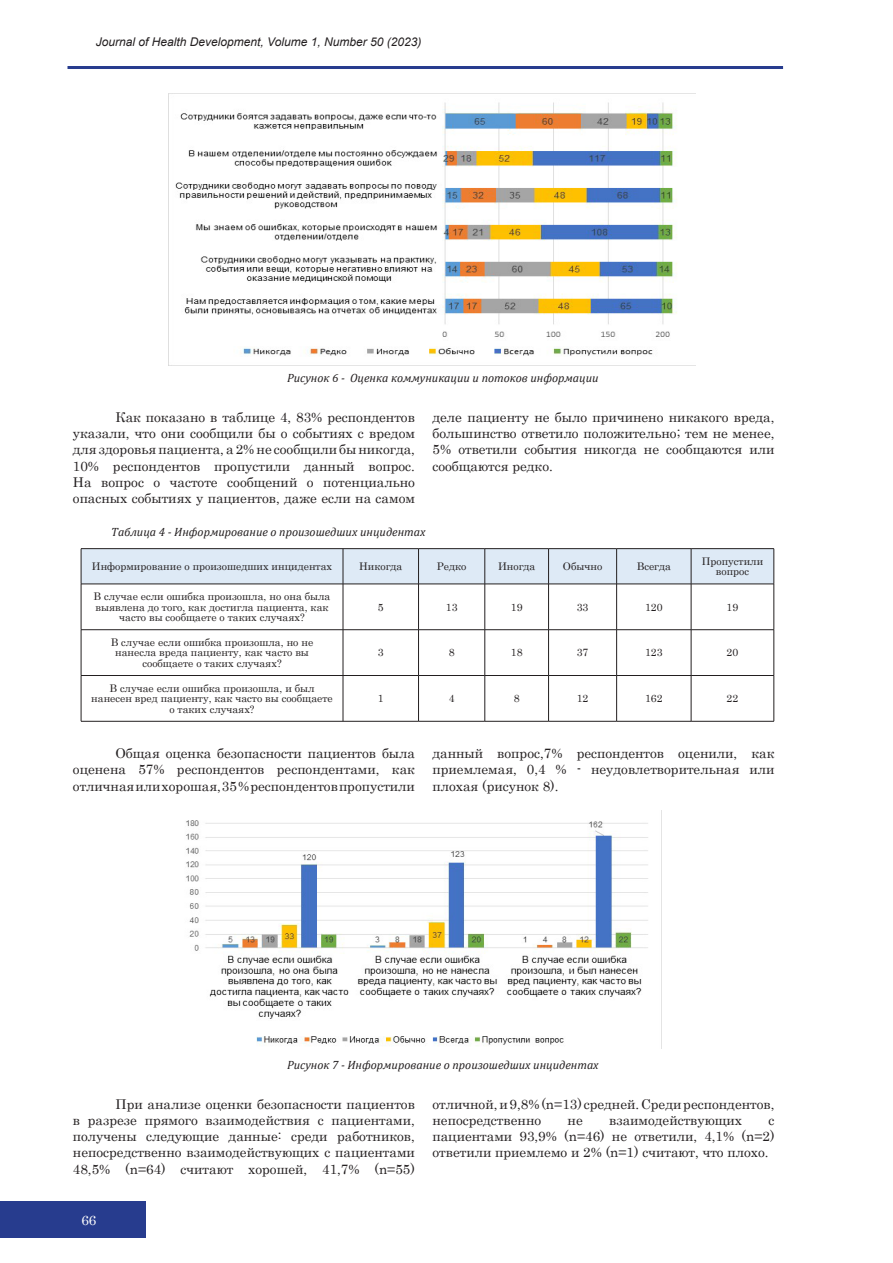
<style>
.page{position:relative;width:893px;height:1263px;background:#fff}
.page>*{position:absolute;margin:0;border:0;box-sizing:border-box;transform-origin:0 0}
.t1{font:13.5px/16.2px "Century";color:#231f20;text-align:justify}
.t2{font:13.5px "Century";color:#fff}
.Название_рисунка{font:italic 12px "Cambria";color:#231f20}
.t3{font:italic 12px "Arial";color:#231f20}
.Стиль_для_таблицы_ос{font:10.5px/10.5px "Century";color:#231f20;text-align:center}
</style>
<div class="page">
<div style="left:0;top:1202px;width:146px;height:36px;background:#273c8e"></div>
<hr style="left:68px;top:66px;width:715px;height:3px;background:#273c8e">
<img style="left:169px;top:93px;width:526px;height:273px">
<div style="left:82px;top:549px;width:692px;height:35px;background:#deeaf6"></div>
<hr style="left:343px;top:549px;width:1px;height:35px;background:#231f20">
<hr style="left:418px;top:549px;width:1px;height:35px;background:#231f20">
<hr style="left:485px;top:549px;width:1px;height:35px;background:#231f20">
<hr style="left:548px;top:549px;width:1px;height:35px;background:#231f20">
<hr style="left:616px;top:549px;width:1px;height:35px;background:#231f20">
<hr style="left:691px;top:549px;width:1px;height:35px;background:#231f20">
<hr style="left:343px;top:584px;width:1px;height:46px;background:#231f20">
<hr style="left:418px;top:584px;width:1px;height:46px;background:#231f20">
<hr style="left:485px;top:584px;width:1px;height:46px;background:#231f20">
<hr style="left:548px;top:584px;width:1px;height:46px;background:#231f20">
<hr style="left:616px;top:584px;width:1px;height:46px;background:#231f20">
<hr style="left:691px;top:584px;width:1px;height:46px;background:#231f20">
<hr style="left:81px;top:629px;width:262px;height:1px;background:#231f20">
<hr style="left:343px;top:629px;width:75px;height:1px;background:#231f20">
<hr style="left:343px;top:630px;width:1px;height:45px;background:#231f20">
<hr style="left:418px;top:629px;width:67px;height:1px;background:#231f20">
<hr style="left:418px;top:630px;width:1px;height:45px;background:#231f20">
<hr style="left:485px;top:629px;width:64px;height:1px;background:#231f20">
<hr style="left:485px;top:630px;width:1px;height:45px;background:#231f20">
<hr style="left:549px;top:629px;width:68px;height:1px;background:#231f20">
<hr style="left:548px;top:630px;width:1px;height:45px;background:#231f20">
<hr style="left:617px;top:629px;width:74px;height:1px;background:#231f20">
<hr style="left:616px;top:630px;width:1px;height:45px;background:#231f20">
<hr style="left:691px;top:629px;width:83px;height:1px;background:#231f20">
<hr style="left:691px;top:630px;width:1px;height:45px;background:#231f20">
<hr style="left:343px;top:675px;width:1px;height:46px;background:#231f20">
<hr style="left:418px;top:675px;width:1px;height:46px;background:#231f20">
<hr style="left:485px;top:675px;width:1px;height:46px;background:#231f20">
<hr style="left:548px;top:675px;width:1px;height:46px;background:#231f20">
<hr style="left:616px;top:675px;width:1px;height:46px;background:#231f20">
<hr style="left:691px;top:675px;width:1px;height:46px;background:#231f20">
<hr style="left:81px;top:675px;width:262px;height:1px;background:#231f20">
<hr style="left:343px;top:675px;width:75px;height:1px;background:#231f20">
<hr style="left:418px;top:675px;width:67px;height:1px;background:#231f20">
<hr style="left:485px;top:675px;width:64px;height:1px;background:#231f20">
<hr style="left:549px;top:675px;width:68px;height:1px;background:#231f20">
<hr style="left:617px;top:675px;width:74px;height:1px;background:#231f20">
<hr style="left:691px;top:675px;width:83px;height:1px;background:#231f20">
<hr style="left:81px;top:584px;width:1px;height:46px;background:#231f20">
<hr style="left:774px;top:584px;width:1px;height:46px;background:#231f20">
<hr style="left:81px;top:630px;width:1px;height:45px;background:#231f20">
<hr style="left:774px;top:630px;width:1px;height:45px;background:#231f20">
<hr style="left:81px;top:675px;width:1px;height:46px;background:#231f20">
<hr style="left:774px;top:675px;width:1px;height:46px;background:#231f20">
<hr style="left:81px;top:721px;width:262px;height:1px;background:#231f20">
<hr style="left:343px;top:721px;width:75px;height:1px;background:#231f20">
<hr style="left:418px;top:721px;width:67px;height:1px;background:#231f20">
<hr style="left:485px;top:721px;width:64px;height:1px;background:#231f20">
<hr style="left:549px;top:721px;width:68px;height:1px;background:#231f20">
<hr style="left:617px;top:721px;width:74px;height:1px;background:#231f20">
<hr style="left:691px;top:721px;width:83px;height:1px;background:#231f20">
<hr style="left:81px;top:548px;width:262px;height:1px;background:#231f20">
<hr style="left:81px;top:549px;width:1px;height:35px;background:#231f20">
<hr style="left:343px;top:548px;width:75px;height:1px;background:#231f20">
<hr style="left:418px;top:548px;width:67px;height:1px;background:#231f20">
<hr style="left:485px;top:548px;width:64px;height:1px;background:#231f20">
<hr style="left:549px;top:548px;width:68px;height:1px;background:#231f20">
<hr style="left:617px;top:548px;width:74px;height:1px;background:#231f20">
<hr style="left:691px;top:548px;width:83px;height:1px;background:#231f20">
<hr style="left:774px;top:549px;width:1px;height:35px;background:#231f20">
<hr style="left:81px;top:584px;width:262px;height:1px;background:#231f20">
<hr style="left:343px;top:584px;width:75px;height:1px;background:#231f20">
<hr style="left:418px;top:584px;width:67px;height:1px;background:#231f20">
<hr style="left:485px;top:584px;width:64px;height:1px;background:#231f20">
<hr style="left:549px;top:584px;width:68px;height:1px;background:#231f20">
<hr style="left:617px;top:584px;width:74px;height:1px;background:#231f20">
<hr style="left:691px;top:584px;width:83px;height:1px;background:#231f20">
<img style="left:186px;top:820px;width:462px;height:226px">
<p class="t3" style="left:96px;top:34px;width:327px">Journal of Health Development, Volume 1, Number 50 (2023)</p>
<p class="Название_рисунка" style="left:287px;top:369px;width:313px">Рисунок 6 - Оценка коммуникации и потоков информации</p>
<p class="t1" style="left:73px;top:408px;width:344px;text-indent:43px">Как показано в таблице 4, 83% респондентов указали, что они сообщили бы о событиях с вредом для здоровья пациента, а 2% не сообщили бы никогда, 10% респондентов пропустили данный вопрос.<br>На вопрос о частоте сообщений о потенциально опасных событиях у пациентов, даже если на самом</p>
<p class="t1" style="left:432px;top:408px;width:344px">деле пациенту не было причинено никакого вреда, большинство ответило положительно; тем не менее, 5% ответили события никогда не сообщаются или сообщаются редко.</p>
<p class="Название_рисунка" style="left:111px;top:524px;width:316px">Таблица 4 - Информирование о произошедших инцидентах</p>
<p class="Стиль_для_таблицы_ос" style="left:92px;top:560px;width:242px">Информирование о произошедших инцидентах</p>
<p class="Стиль_для_таблицы_ос" style="left:359px;top:560px;width:45px">Никогда</p>
<p class="Стиль_для_таблицы_ос" style="left:437px;top:560px;width:31px">Редко</p>
<p class="Стиль_для_таблицы_ос" style="left:498px;top:560px;width:39px">Иногда</p>
<p class="Стиль_для_таблицы_ос" style="left:563px;top:560px;width:41px">Обычно</p>
<p class="Стиль_для_таблицы_ос" style="left:637px;top:560px;width:36px">Всегда</p>
<p class="Стиль_для_таблицы_ос" style="left:702px;top:555px;width:63px">Пропустили вопрос</p>
<p class="Стиль_для_таблицы_ос" style="left:94px;top:590px;width:238px">В случае если ошибка произошла, но она была выявлена до того, как достигла пациента, как часто вы сообщаете о таких случаях?</p>
<p class="Стиль_для_таблицы_ос" style="left:378px;top:601px;width:7px">5</p>
<p class="Стиль_для_таблицы_ос" style="left:446px;top:601px;width:13px">13</p>
<p class="Стиль_для_таблицы_ос" style="left:511px;top:601px;width:13px">19</p>
<p class="Стиль_для_таблицы_ос" style="left:577px;top:601px;width:13px">33</p>
<p class="Стиль_для_таблицы_ос" style="left:645px;top:601px;width:19px">120</p>
<p class="Стиль_для_таблицы_ос" style="left:727px;top:601px;width:13px">19</p>
<p class="Стиль_для_таблицы_ос" style="left:111px;top:636px;width:204px">В случае если ошибка произошла, но не нанесла вреда пациенту, как часто вы сообщаете о таких случаях?</p>
<p class="Стиль_для_таблицы_ос" style="left:378px;top:646px;width:7px">3</p>
<p class="Стиль_для_таблицы_ос" style="left:449px;top:646px;width:7px">8</p>
<p class="Стиль_для_таблицы_ос" style="left:511px;top:646px;width:13px">18</p>
<p class="Стиль_для_таблицы_ос" style="left:577px;top:646px;width:13px">37</p>
<p class="Стиль_для_таблицы_ос" style="left:645px;top:646px;width:19px">123</p>
<p class="Стиль_для_таблицы_ос" style="left:727px;top:646px;width:13px">20</p>
<p class="Стиль_для_таблицы_ос" style="left:91px;top:682px;width:243px">В случае если ошибка произошла, и был нанесен вред пациенту, как часто вы сообщаете о таких случаях?</p>
<p class="Стиль_для_таблицы_ос" style="left:378px;top:692px;width:7px">1</p>
<p class="Стиль_для_таблицы_ос" style="left:449px;top:692px;width:7px">4</p>
<p class="Стиль_для_таблицы_ос" style="left:514px;top:692px;width:7px">8</p>
<p class="Стиль_для_таблицы_ос" style="left:577px;top:692px;width:13px">12</p>
<p class="Стиль_для_таблицы_ос" style="left:645px;top:692px;width:19px">162</p>
<p class="Стиль_для_таблицы_ос" style="left:727px;top:692px;width:13px">22</p>
<p class="t1" style="left:73px;top:744px;width:344px;text-indent:43px">Общая оценка безопасности пациентов была оценена 57% респондентов респондентами, как отличная или хорошая, 35 % респондентов пропустили</p>
<p class="t1" style="left:432px;top:744px;width:344px">данный вопрос,7% респондентов оценили, как приемлемая, 0,4 % - неудовлетворительная или плохая (рисунок 8).</p>
<p class="Название_рисунка" style="left:287px;top:1056px;width:313px">Рисунок 7 - Информирование о произошедших инцидентах</p>
<p class="t1" style="left:73px;top:1094px;width:344px;text-indent:43px">При анализе оценки безопасности пациентов в разрезе прямого взаимодействия с пациентами, получены следующие данные: среди работников, непосредственно взаимодействующих с пациентами 48,5% (n=64) считают хорошей, 41,7% (n=55)</p>
<p class="t1" style="left:432px;top:1094px;width:344px">отличной, и 9,8% (n=13) средней. Среди респондентов, непосредственно</p>
<p class="t1" style="left:568px;top:1111px;width:17px">не</p>
<p class="t1" style="left:609px;top:1111px;width:135px">взаимодействующих</p>
<p class="t1" style="left:432px;top:1111px;width:344px;text-indent:336px">с пациентами 93,9% (n=46) не ответили, 4,1% (n=2) ответили приемлемо и 2% (n=1) считают, что плохо.</p>
<p class="t2" style="left:81px;top:1209px;width:17px">66</p>
</div>
